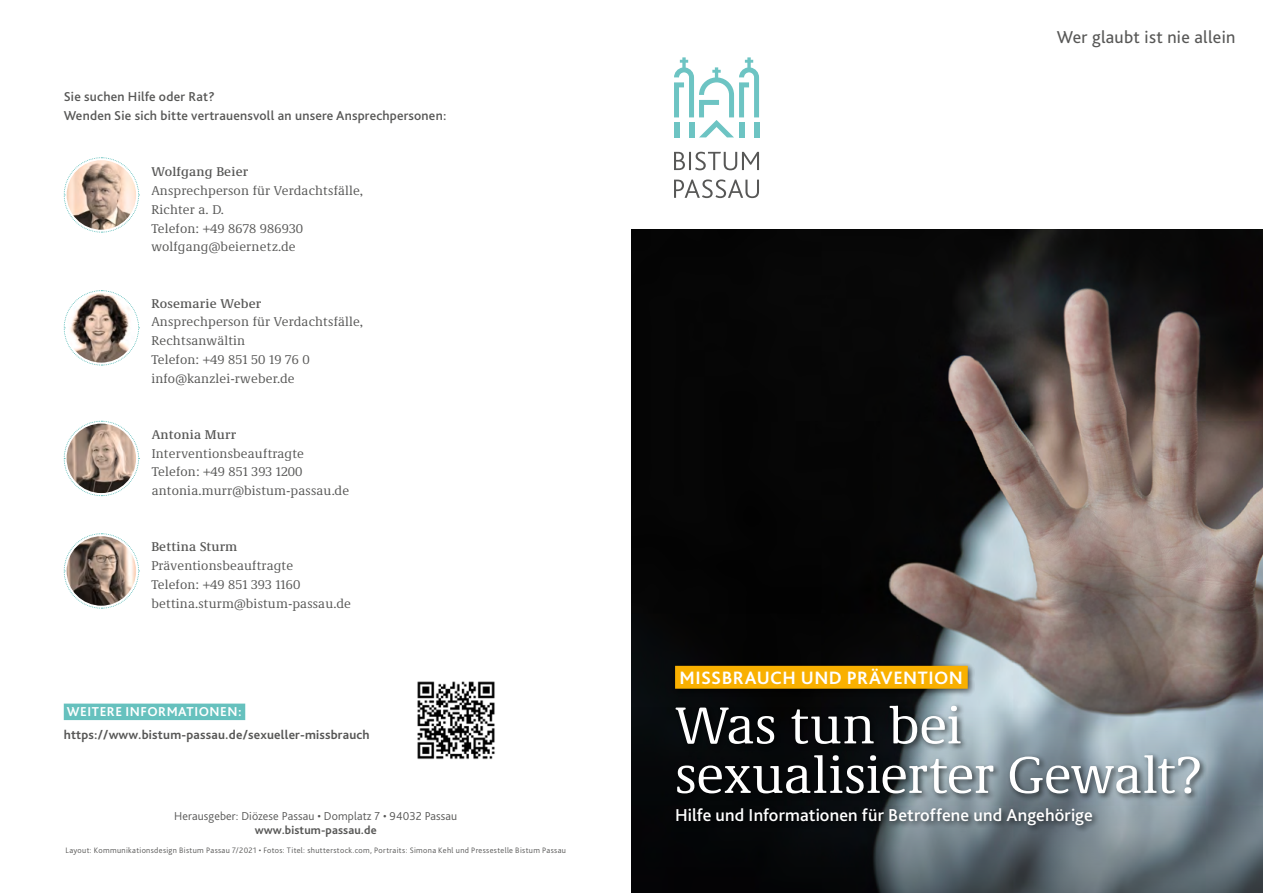
<style>
.page{position:relative;width:1263px;height:893px;background:#fff}
.page>*{position:absolute;margin:0;border:0;box-sizing:border-box;transform-origin:0 0}
.t1{font:53.7px/49.5px "Demos Next Pro";letter-spacing:-.005em;color:#fff}
.t2{font:700 18.75px "Bliss Pro";letter-spacing:.025em;color:#fff}
.t3{font:500 18px "Bliss Pro";letter-spacing:.005em;color:#fff}
.t4{font:18px "Bliss Pro";letter-spacing:.015em;color:#575756}
.t5{font:500 13.5px/18.8px "Bliss Pro";letter-spacing:.015em;color:#575756}
.t6{font:700 13.5px "Bliss Pro";letter-spacing:.04em;color:#fff}
.t7{font:13.05px/18.8px "Demos Next Pro";letter-spacing:.015em;color:#575756}
.t8{font:500 13.05px "Demos Next Pro";letter-spacing:.015em;color:#575756}
.t9{font:700 13.05px "Bliss Pro";letter-spacing:.015em;color:#575756}
.t10{font:300 12px "Bliss Pro";letter-spacing:.01em;color:#575756}
.t11{font:700 12px "Bliss Pro";letter-spacing:.01em;color:#575756}
.t12{font:300 8.25px "Bliss Pro";letter-spacing:.04em;color:#575756}
</style>
<div class="page">
<svg style="left:63px;top:533px;width:77px;height:76px"></svg>
<img style="left:67px;top:536px;width:69px;height:70px;border-radius:35px">
<svg style="left:63px;top:157px;width:77px;height:76px"></svg>
<img style="left:67px;top:160px;width:69px;height:70px;border-radius:35px">
<svg style="left:63px;top:290px;width:77px;height:76px"></svg>
<img style="left:67px;top:293px;width:69px;height:70px;border-radius:35px">
<svg style="left:674px;top:179px;width:85px;height:19px"></svg>
<svg style="left:674px;top:152px;width:85px;height:18px"></svg>
<svg style="left:674px;top:57px;width:85px;height:80px"></svg>
<img style="left:631px;top:230px;width:632px;height:476px">
<svg style="left:631px;top:706px;width:632px;height:187px"></svg>
<div style="left:671px;top:663px;width:304px;height:33px;background:#000;opacity:.6"></div>
<div style="left:675px;top:666px;width:293px;height:23px;background:#f9b000"></div>
<div style="left:673px;top:702px;width:534px;height:131px;background:#000;opacity:.6"></div>
<div style="left:64px;top:704px;width:181px;height:16px;background:#66c1be"></div>
<img style="left:417px;top:681px;width:78px;height:79px">
<svg style="left:63px;top:420px;width:77px;height:76px"></svg>
<p class="t5" style="left:64px;top:87px;width:384px">Sie suchen Hilfe oder Rat?<br>Wenden Sie sich bitte vertrauensvoll an unsere Ansprechpersonen:</p>
<p class="t8" style="left:151px;top:163px;width:98px">Wolfgang Beier</p>
<p class="t7" style="left:151px;top:181px;width:213px">Ansprechperson für Verdachtsfälle,<br>Richter a. D.<br>Telefon: +49 8678 986930 wolfgang@beiernetz.de</p>
<p class="t8" style="left:151px;top:294px;width:111px">Rosemarie Weber</p>
<p class="t7" style="left:151px;top:312px;width:213px">Ansprechperson für Verdachtsfälle,<br>Rechtsanwältin<br>Telefon: +49 851 50 19 76 0 info@kanzlei-rweber.de</p>
<p class="t8" style="left:152px;top:425px;width:86px">Antonia Murr</p>
<p class="t7" style="left:152px;top:443px;width:199px">Interventionsbeauftragte<br>Telefon: +49 851 393 1200 antonia.murr@bistum-passau.de</p>
<p class="t8" style="left:151px;top:538px;width:88px">Bettina Sturm</p>
<p class="t7" style="left:151px;top:556px;width:201px">Präventionsbeauftragte<br>Telefon: +49 851 393 1160 bettina.sturm@bistum-passau.de</p>
<p class="t6" style="left:67px;top:703px;width:176px">WEITERE INFORMATIONEN:</p>
<p class="t9" style="left:64px;top:726px;width:307px">https://www.bistum-passau.de/sexueller-missbrauch</p>
<h3 class="t4" style="left:1057px;top:25px;width:180px">Wer glaubt ist nie allein</h3>
<h2 class="t2" style="left:679px;top:666px;width:285px">MISSBRAUCH UND PRÄVENTION</h2>
<h1 class="t1" style="left:675px;top:698px;width:528px">Was tun bei sexualisierter Gewalt?</h1>
<p class="t10" style="left:174px;top:808px;width:285px">Herausgeber: Diözese Passau • Domplatz 7 • 94032 Passau</p>
<h3 class="t3" style="left:675px;top:803px;width:419px">Hilfe und Informationen für Betroffene und Angehörige</h3>
<p class="t11" style="left:255px;top:823px;width:123px">www.bistum-passau.de</p>
<p class="t12" style="left:65px;top:845px;width:502px">Layout: Kommunikationsdesign Bistum Passau 7/2021 • Fotos: Titel: shutterstock.com, Portraits: Simona Kehl und Pressestelle Bistum Passau</p>
</div>
